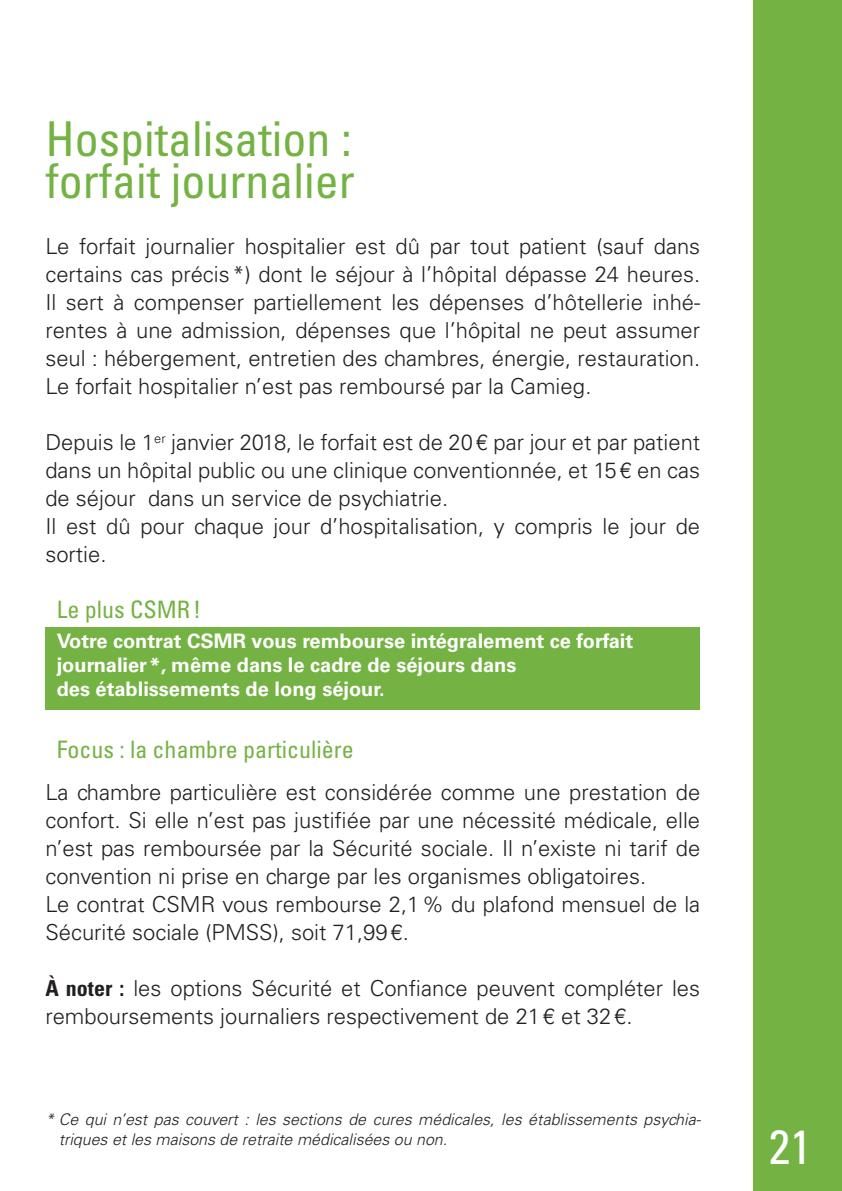
<style>
.page{position:relative;width:842px;height:1191px;background:#fff}
.page>*{position:absolute;margin:0;border:0;box-sizing:border-box;transform-origin:0 0}
.titre_paragraphe{font:condensed 48px/42px "Univers LT Std";color:#74b343}
.t1{font:condensed 48px "Univers LT Std";color:#fff}
.titre_encart{font:condensed 24px "Univers LT Std";color:#74b343}
.paragraphe_classique{font:300 22px/28px "Univers LT Std";color:#231f20;text-align:justify}
.paragraphe_classique-2{font:700 20px/24px "Univers LT Std";color:#fff}
.note{font:italic 300 16px/20px "Univers LT Std";color:#231f20}
.s1{font-weight:700;font-stretch:condensed}
</style>
<div class="page">
<div style="left:753px;top:0;width:89px;height:1191px;background:#74b343"></div>
<div style="left:45px;top:626px;width:655px;height:83px;background:#74b343"></div>
<p class="titre_paragraphe" style="left:45px;top:117px;width:311px">Hospitalisation : forfait journalier</p>
<p class="paragraphe_classique" style="left:45px;top:232px;width:656px">Le forfait journalier hospitalier est dû par tout patient (sauf dans certains cas précis*) dont le séjour à l’hôpital dépasse 24 heures.<br>Il sert à compenser partiellement les dépenses d’hôtellerie inhé&shy;rentes à une admission, dépenses que l’hôpital ne peut assumer seul : hébergement, entretien des chambres, énergie, restauration.</p>
<p class="paragraphe_classique" style="left:45px;top:372px;width:548px">Le forfait hospitalier n’est pas remboursé par la Camieg.</p>
<p class="paragraphe_classique" style="left:45px;top:428px;width:656px">Depuis le 1<sup>er</sup> janvier 2018, le forfait est de 20€ par jour et par patient dans un hôpital public ou une clinique conventionnée, et 15€ en cas de séjour dans un service de psychiatrie.</p>
<p class="paragraphe_classique" style="left:45px;top:512px;width:656px">Il est dû pour chaque jour d’hospitalisation, y compris le jour de sortie.</p>
<p class="titre_encart" style="left:57px;top:594px;width:146px">Le plus CSMR!</p>
<p class="paragraphe_classique-2" style="left:57px;top:629px;width:578px">Votre contrat CSMR vous rembourse intégralement ce forfait journalier*, même dans le cadre de séjours dans<br>des établissements de long séjour.</p>
<p class="titre_encart" style="left:57px;top:734px;width:299px">Focus : la chambre particulière</p>
<p class="paragraphe_classique" style="left:45px;top:778px;width:656px">La chambre particulière est considérée comme une prestation de confort. Si elle n’est pas justifiée par une nécessité médicale, elle n’est pas remboursée par la Sécurité sociale. Il n’existe ni tarif de convention ni prise en charge par les organismes obligatoires.</p>
<p class="paragraphe_classique" style="left:45px;top:890px;width:656px">Le contrat CSMR vous rembourse 2,1% du plafond mensuel de la<br>Sécurité sociale (PMSS), soit 71,99€.</p>
<p class="paragraphe_classique" style="left:45px;top:974px;width:656px"><span class="s1">À noter :</span> les options Sécurité et Confiance peuvent compléter les remboursements journaliers respectivement de 21€ et 32€.</p>
<p class="note" style="left:59px;top:1109px;width:644px;text-indent:-13px">* Ce qui n’est pas couvert : les sections de cures médicales, les établissements psychia&shy;triques et les maisons de retraite médicalisées ou non.</p>
<h1 class="t1" style="left:769px;top:1117px;width:44px">21</h1>
</div>
